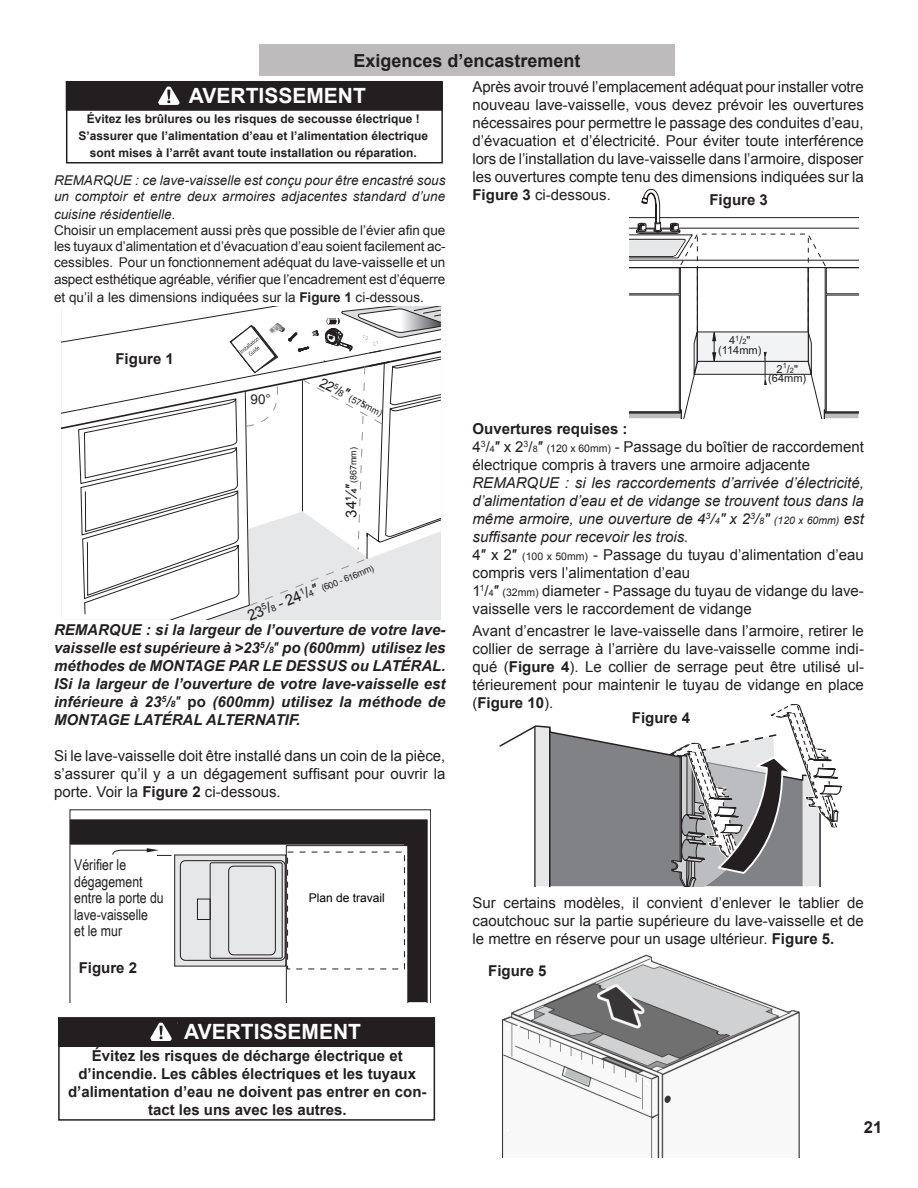
<style>
.page{position:relative;width:918px;height:1188px;background:#fff}
.page>*{position:absolute;margin:0;border:0;box-sizing:border-box;transform-origin:0 0}
.t1{font:900 28.5px "Helvetica";color:#fff;scale:.96 1}
.t2{font:700 21px "Arial";color:#fff}
.t3{font:700 18px "Arial";color:#231f20}
.t4{font:700 16.5px "Arial";color:#231f20}
.t5{font:15px/18px "Arial";color:#231f20;text-align:justify}
.t6{font:italic 700 15px/18px "Arial";color:#231f20;text-align:justify}
.t7{font:700 15px/18px "Arial";color:#231f20;text-align:center}
.t8{font:italic 15px/18px "Arial";color:#231f20;text-align:justify}
.Figures{font:15px/16.5px "Arial Narrow";color:#231f20}
.t9{font:13.5px/16.2px "Arial";letter-spacing:-.01em;color:#231f20;text-align:justify}
.t10{font:italic 13.5px/16.2px "Arial";color:#231f20}
.Warning_Caution_Text{font:700 12px/17.2px "Arial";color:#231f20;text-align:center}
.t11{font:12px "Arial";color:#000}
.t12{font:11.1px/9.9px "Arial";color:#231f20;text-align:center}
.t13{font:9px "Arial";color:#231f20}
.s1{font-weight:700}
.s2{font-size:13.5px}
.s3{font-size:15px}
.s4{font-size:9px}
.s5{font-weight:400;font-style:normal}
.s6{font-style:normal}
.s7{font-size:7.35px}
.s8{font-size:10.5px}
</style>
<div class="page">
<img style="left:502px;top:954px;width:298px;height:204px">
<svg style="left:70px;top:809px;width:361px;height:193px"></svg>
<svg style="left:180px;top:845px;width:228px;height:157px"></svg>
<svg style="left:112px;top:848px;width:60px;height:36px"></svg>
<svg style="left:61px;top:606px;width:380px;height:14px"></svg>
<svg style="left:61px;top:306px;width:380px;height:300px"></svg>
<div style="left:259px;top:45px;width:415px;height:31px;background:#bdbbbb"></div>
<div style="left:66px;top:81px;width:377px;height:83px;border:2px solid #231f20"></div>
<div style="left:66px;top:82px;width:376px;height:28px;background:#231f20"></div>
<div style="left:66px;top:81px;width:377px;height:30px;border:1px solid #231f20"></div>
<svg style="left:158px;top:86px;width:22px;height:19px"></svg>
<div style="left:58px;top:1017px;width:377px;height:104px;border:2px solid #231f20"></div>
<div style="left:58px;top:1018px;width:376px;height:28px;background:#231f20"></div>
<div style="left:58px;top:1017px;width:377px;height:30px;border:1px solid #231f20"></div>
<svg style="left:150px;top:1022px;width:22px;height:19px"></svg>
<svg style="left:499px;top:704px;width:344px;height:182px"></svg>
<svg style="left:629px;top:189px;width:229px;height:229px"></svg>
<div style="left:183px;top:82px;width:224px;height:26px;background:#231f20"></div>
<p class="t3" style="left:353px;top:49px;width:229px">Exigences d’encastrement</p>
<p class="t1" style="left:186px;top:78px;width:155px">WARNING</p>
<p class="Warning_Caution_Text" style="left:79px;top:110px;width:351px">Évitez les brûlures ou les risques de secousse électrique !<br>S’assurer que l’alimentation d’eau et l’alimentation électrique sont mises à l’arrêt avant toute installation ou réparation.</p>
<p class="t2" style="left:189px;top:81px;width:178px">AVERTISSEMENT</p>
<p class="t10" style="left:54px;top:172px;width:393px">REMARQUE : ce lave-vaisselle est conçu pour être encastré sous un comptoir et entre deux armoires adjacentes standard d’une</p>
<p class="t10" style="left:54px;top:206px;width:123px">cuisine résidentielle.</p>
<p class="t9" style="left:54px;top:222px;width:393px">Choisir un emplacement aussi près que possible de l’évier afin que les tuyaux d’alimentation et d’évacuation d’eau soient facilement ac&shy;cessibles. Pour un fonctionnement adéquat du lave-vaisselle et un aspect esthétique agréable, vérifier que l’encadrement est d’équerre</p>
<p class="t9" style="left:54px;top:289px;width:371px">et qu’il a les dimensions indiquées sur la <span class="s1">Figure 1</span> ci-dessous.</p>
<p class="t7" style="left:116px;top:350px;width:60px">Figure 1</p>
<p class="t9" style="left:251px;top:392px;width:22px">90°</p>
<p class="t13" style="left:323px;top:378px;width:70px;rotate:26deg"><span class="s2">22</span><sup>5</sup><span class="s2">/</span>8<span class="s3">″</span> (575mm)</p>
<p class="t13" style="left:347px;top:518px;width:72px;rotate:-90deg"><span class="s3">34¼″</span>(867mm)</p>
<p class="t13" style="left:247px;top:613px;width:136px;rotate:-22deg"><span class="s3">23</span><sup>5</sup><span class="s3">/</span>8 <span class="s3">- 24</span><sup>1</sup><span class="s3">/</span>4<span class="s3">″</span> (600 - 616mm)</p>
<p class="t6" style="left:54px;top:621px;width:393px">REMARQUE : si la largeur de l’ouverture de votre lave&shy;vaisselle est supérieure à &gt;23<sup>5</sup>/<span class="s4">8</span><span class="s5">″</span> po (600mm) utilisez les méthodes de MONTAGE PAR LE DESSUS ou LATÉRAL.<br>ISi la largeur de l’ouverture de votre lave-vaisselle est inférieure à 23<sup>5</sup>/<span class="s4">8</span><span class="s5">″</span> <span class="s6">po</span> (600mm) utilisez la méthode de MONTAGE LATÉRAL ALTERNATIF.</p>
<p class="t5" style="left:54px;top:746px;width:393px">Si le lave-vaisselle doit être installé dans un coin de la pièce, s’assurer qu’il y a un dégagement suffisant pour ouvrir la porte. Voir la <span class="s1">Figure 2</span> ci-dessous.</p>
<p class="Figures" style="left:74px;top:856px;width:70px">Vérifier le dégagement</p>
<p class="Figures" style="left:74px;top:889px;width:91px">entre la porte du lave-vaisselle</p>
<p class="Figures" style="left:74px;top:922px;width:49px">et le mur</p>
<p class="t7" style="left:79px;top:959px;width:60px">Figure 2</p>
<p class="t11" style="left:309px;top:890px;width:78px">Plan de travail</p>
<p class="t1" style="left:178px;top:1014px;width:155px">WARNING</p>
<p class="t2" style="left:184px;top:1018px;width:178px">AVERTISSEMENT</p>
<p class="t7" style="left:68px;top:1047px;width:360px">Évitez les risques de décharge électrique et d’incendie. Les câbles électriques et les tuyaux d’alimentation d’eau ne doivent pas entrer en con&shy;tact les uns avec les autres.</p>
<p class="t5" style="left:472px;top:78px;width:393px">Après avoir trouvé l’emplacement adéquat pour installer votre nouveau lave-vaisselle, vous devez prévoir les ouvertures nécessaires pour permettre le passage des conduites d’eau, d’évacuation et d’électricité. Pour éviter toute interférence lors de l’installation du lave-vaisselle dans l’armoire, disposer les ouvertures compte tenu des dimensions indiquées sur la <span class="s1">Figure 3</span> ci-dessous.</p>
<p class="t7" style="left:710px;top:191px;width:60px">Figure 3</p>
<p class="t12" style="left:718px;top:336px;width:45px">4<sup>1</sup>/<span class="s7">2</span>" (114mm)</p>
<p class="t12" style="left:768px;top:364px;width:40px">2<sup>1</sup>/<span class="s7">2</span>" (64mm)</p>
<p class="t7" style="left:472px;top:420px;width:157px">Ouvertures requises :</p>
<p class="t5" style="left:472px;top:438px;width:393px">4<sup>3</sup>/<span class="s4">4</span>″ x 2<sup>3</sup>/<span class="s4">8</span>″ <span class="s8">(120 x 60mm)</span> - Passage du boîtier de raccordement électrique compris à travers une armoire adjacente</p>
<p class="t8" style="left:472px;top:474px;width:393px">REMARQUE : si les raccordements d’arrivée d’électricité, d’alimentation d’eau et de vidange se trouvent tous dans la même armoire, une ouverture de 4<sup>3</sup>/<span class="s4">4</span>″ x 2<sup>3</sup>/<span class="s4">8</span>″ <span class="s8">(120 x 60mm)</span> est suffisante pour recevoir les trois.</p>
<p class="t5" style="left:472px;top:546px;width:393px">4″ x 2″ <span class="s8">(100 x 50mm)</span> - Passage du tuyau d’alimentation d’eau compris vers l’alimentation d’eau</p>
<p class="t5" style="left:472px;top:582px;width:393px">1<sup>1</sup>/<span class="s4">4</span>″ <span class="s8">(32mm)</span> diameter - Passage du tuyau de vidange du lave&shy;vaisselle vers le raccordement de vidange</p>
<p class="t5" style="left:472px;top:622px;width:393px">Avant d’encastrer le lave-vaisselle dans l’armoire, retirer le collier de serrage à l’arrière du lave-vaisselle comme indi&shy;qué (<span class="s1">Figure 4</span>). Le collier de serrage peut être utilisé ul&shy;térieurement pour maintenir le tuyau de vidange en place (<span class="s1">Figure 10</span>).</p>
<p class="t7" style="left:632px;top:709px;width:60px">Figure 4</p>
<p class="t5" style="left:472px;top:894px;width:393px">Sur certains modèles, il convient d’enlever le tablier de caoutchouc sur la partie supérieure du lave-vaisselle et de le mettre en réserve pour un usage ultérieur. <span class="s1">Figure 5.</span></p>
<p class="t7" style="left:488px;top:962px;width:60px">Figure 5</p>
<p class="t4" style="left:864px;top:1116px;width:20px">21</p>
</div>
